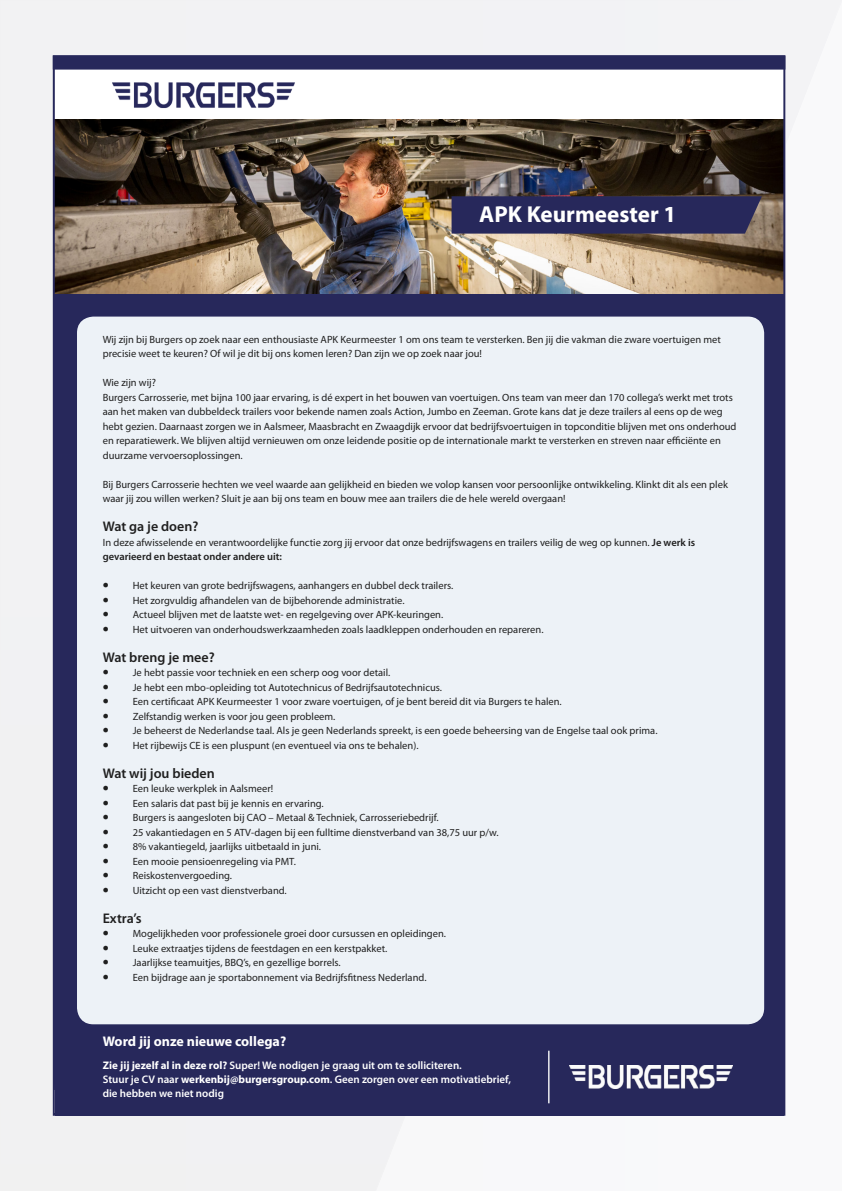
<style>
.page{position:relative;width:842px;height:1191px;background:#f2f2f4}
.page>*{position:absolute;margin:0;border:0;box-sizing:border-box;transform-origin:0 0}
.t1{font:700 23.1px "Myriad Pro";color:#fff}
.t2{font:600 14px "Myriad Pro";color:#1f1f1f}
.t3{font:700 14px "Myriad Pro";color:#fff}
.t4{font:600 11px "Myriad Pro";color:#fff}
.t5{font:10.5px/14.5px "Myriad Pro";color:#1f1f1f}
.t6{font:600 10.5px "Myriad Pro";color:#1f1f1f}
.s1{font-weight:600}
.s2{font-weight:700}
</style>
<div class="page">
<div style="left:55px;top:56px;width:730px;height:1059px;background:#fff"></div>
<div style="left:54px;top:294px;width:730px;height:795px;background:#27285b"></div>
<div style="left:77px;top:316px;width:687px;height:708px;background:#edf2f7;border-radius:16px"></div>
<div style="left:53px;top:55px;width:732px;height:15px;background:#27285b;border:1px solid #27285b"></div>
<div style="left:55px;top:1027px;width:729px;height:88px;background:#27285b"></div>
<hr style="left:548px;top:1050px;width:1px;height:53px;background:#fff">
<img style="left:56px;top:120px;width:726px;height:174px">
<img style="left:112px;top:82px;width:183px;height:27px">
<img style="left:570px;top:1065px;width:162px;height:23px">
<svg style="left:452px;top:196px;width:310px;height:38px;background:#2b2b5b"></svg>
<p class="t1" style="left:479px;top:199px;width:198px">APK Keurmeester 1</p>
<p class="t5" style="left:103px;top:332px;width:620px">Wij zijn bij Burgers op zoek naar een enthousiaste APK Keurmeester 1 om ons team te versterken. Ben jij die vakman die zware voertuigen met precisie weet te keuren? Of wil je dit bij ons komen leren? Dan zijn we op zoek naar jou!</p>
<p class="t5" style="left:103px;top:375px;width:55px">Wie zijn wij?</p>
<p class="t5" style="left:103px;top:390px;width:635px">Burgers Carrosserie, met bijna 100 jaar ervaring, is dé expert in het bouwen van voertuigen. Ons team van meer dan 170 collega’s werkt met trots aan het maken van dubbeldeck trailers voor bekende namen zoals Action, Jumbo en Zeeman. Grote kans dat je deze trailers al eens op de weg hebt gezien. Daarnaast zorgen we in Aalsmeer, Maasbracht en Zwaagdijk ervoor dat bedrijfsvoertuigen in topconditie blijven met ons onderhoud en reparatiewerk. We blijven altijd vernieuwen om onze leidende positie op de internationale markt te versterken en streven naar efficiënte en duurzame vervoersoplossingen.</p>
<p class="t5" style="left:103px;top:477px;width:627px">Bij Burgers Carrosserie hechten we veel waarde aan gelijkheid en bieden we volop kansen voor persoonlijke ontwikkeling. Klinkt dit als een plek waar jij zou willen werken? Sluit je aan bij ons team en bouw mee aan trailers die de hele wereld overgaan!</p>
<p class="t2" style="left:103px;top:517px;width:97px">Wat ga je doen?</p>
<p class="t5" style="left:103px;top:535px;width:594px">In deze afwisselende en verantwoordelijke functie zorg jij ervoor dat onze bedrijfswagens en trailers veilig de weg op kunnen. <span class="s1">Je werk is</span></p>
<p class="t6" style="left:103px;top:550px;width:181px">gevarieerd en bestaat onder andere uit:</p>
<p class="t5" style="left:103px;top:578px;width:352px">● Het keuren van grote bedrijfswagens, aanhangers en dubbel deck trailers.</p>
<p class="t5" style="left:103px;top:593px;width:303px">● Het zorgvuldig afhandelen van de bijbehorende administratie.</p>
<p class="t5" style="left:103px;top:607px;width:342px">● Actueel blijven met de laatste wet- en regelgeving over APK-keuringen.</p>
<p class="t5" style="left:103px;top:622px;width:442px">● Het uitvoeren van onderhoudswerkzaamheden zoals laadkleppen onderhouden en repareren.</p>
<p class="t2" style="left:103px;top:648px;width:113px">Wat breng je mee?</p>
<p class="t5" style="left:103px;top:665px;width:289px">● Je hebt passie voor techniek en een scherp oog voor detail.</p>
<p class="t5" style="left:103px;top:680px;width:341px">● Je hebt een mbo-opleiding tot Autotechnicus of Bedrijfsautotechnicus.</p>
<p class="t5" style="left:103px;top:694px;width:461px">● Een certificaat APK Keurmeester 1 voor zware voertuigen, of je bent bereid dit via Burgers te halen.</p>
<p class="t5" style="left:103px;top:709px;width:234px">● Zelfstandig werken is voor jou geen probleem.</p>
<p class="t5" style="left:103px;top:723px;width:556px">● Je beheerst de Nederlandse taal. Als je geen Nederlands spreekt, is een goede beheersing van de Engelse taal ook prima.</p>
<p class="t5" style="left:103px;top:738px;width:317px">● Het rijbewijs CE is een pluspunt (en eventueel via ons te behalen).</p>
<p class="t2" style="left:103px;top:764px;width:114px">Wat wij jou bieden</p>
<p class="t5" style="left:103px;top:781px;width:172px">● Een leuke werkplek in Aalsmeer!</p>
<p class="t5" style="left:103px;top:796px;width:222px">● Een salaris dat past bij je kennis en ervaring.</p>
<p class="t5" style="left:103px;top:810px;width:337px">● Burgers is aangesloten bij CAO – Metaal &amp; Techniek, Carrosseriebedrijf.</p>
<p class="t5" style="left:103px;top:825px;width:397px">● 25 vakantiedagen en 5 ATV-dagen bij een fulltime dienstverband van 38,75 uur p/w.</p>
<p class="t5" style="left:103px;top:839px;width:220px">● 8% vakantiegeld, jaarlijks uitbetaald in juni.</p>
<p class="t5" style="left:103px;top:854px;width:195px">● Een mooie pensioenregeling via PMT.</p>
<p class="t5" style="left:103px;top:868px;width:131px">● Reiskostenvergoeding.</p>
<p class="t5" style="left:103px;top:883px;width:186px">● Uitzicht op een vast dienstverband.</p>
<p class="t2" style="left:103px;top:909px;width:40px">Extra’s</p>
<p class="t5" style="left:103px;top:926px;width:345px">● Mogelijkheden voor professionele groei door cursussen en opleidingen.</p>
<p class="t5" style="left:103px;top:941px;width:286px">● Leuke extraatjes tijdens de feestdagen en een kerstpakket.</p>
<p class="t5" style="left:103px;top:955px;width:239px">● Jaarlijkse teamuitjes, BBQ’s, en gezellige borrels.</p>
<p class="t5" style="left:103px;top:970px;width:325px">● Een bijdrage aan je sportabonnement via Bedrijfsfitness Nederland.</p>
<p class="t3" style="left:103px;top:1032px;width:185px">Word jij onze nieuwe collega?</p>
<p class="t4" style="left:103px;top:1057px;width:361px"><span class="s2">Zie jij jezelf al in deze rol?</span> Super! We nodigen je graag uit om te solliciteren.</p>
<p class="t4" style="left:103px;top:1071px;width:410px">Stuur je CV naar <span class="s2">werkenbij@burgersgroup.com</span>. Geen zorgen over een motivatiebrief,</p>
<p class="t4" style="left:103px;top:1085px;width:123px">die hebben we niet nodig</p>
</div>
